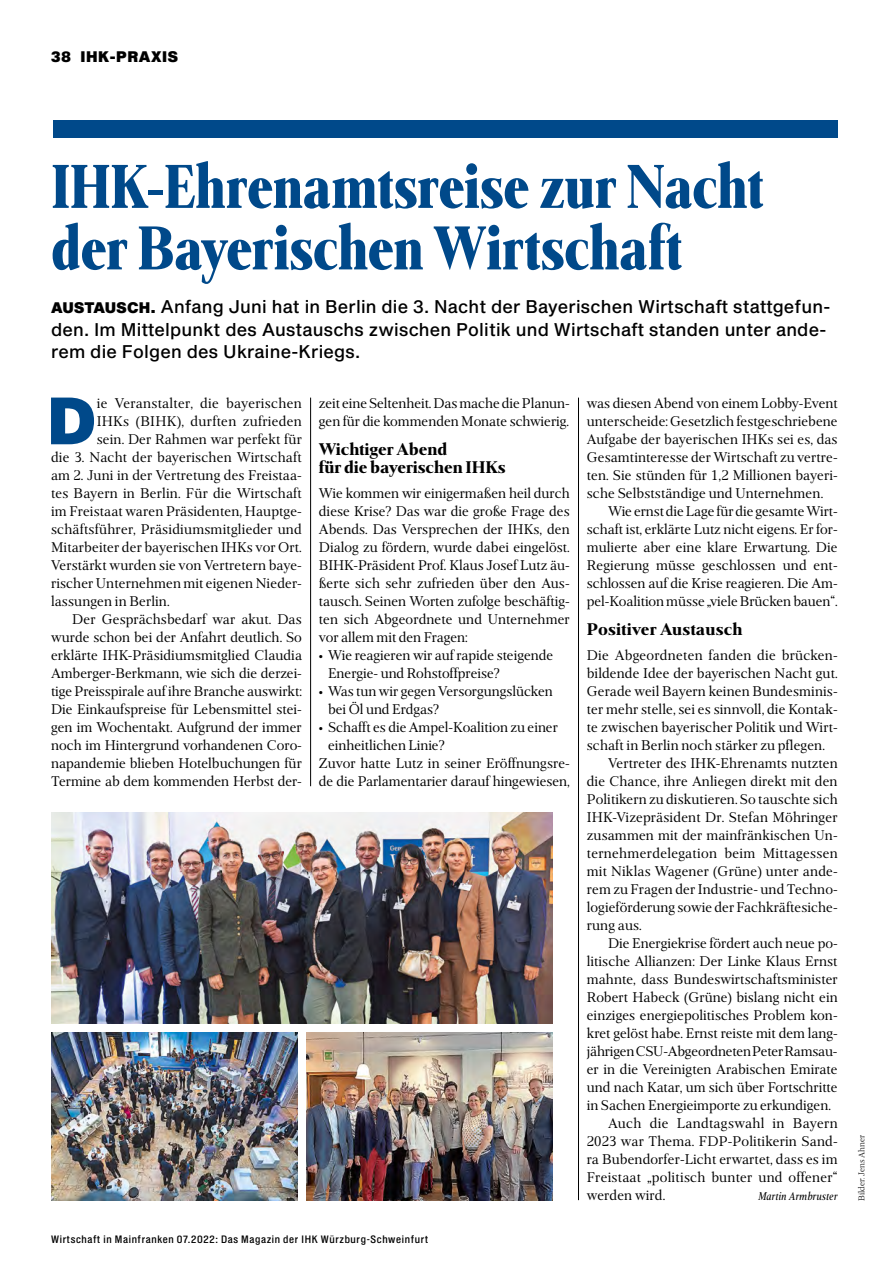
<style>
.page{position:relative;width:893px;height:1263px;background:#fff}
.page>*{position:absolute;margin:0;border:0;box-sizing:border-box;transform-origin:0 0}
.WiM_Head_gross{font:800 66px/61.5px "Frontis Condensed";letter-spacing:-.005em;color:#00498a;scale:.96 1}
.WiM_Gtx_Initial{font:65.4px "Shapiro Pro 96 Super";color:#00498a}
.WiM_Vorspann{font:18px/22.5px "Shapiro Pro 54 Middle";letter-spacing:.01em;color:#000}
.WiM_Zwiti{font:800 18px/18px "Frontis";letter-spacing:-.005em;color:#000}
.WiM_Gtx_Einzug{font:15px/18px "Frontis";letter-spacing:-.005em;color:#000;text-align:justify}
.WiM_Gtx_OHNE_Einzug{font:15px/18px "Frontis";letter-spacing:-.005em;color:#000}
.WiM_Gtx_Initial-2{font:15px "Frontis";letter-spacing:.005em;color:#000}
.t1{font:15px "Shapiro Pro 96 Super";letter-spacing:.04em;color:#000}
.WiM_Gtx_Einzug-2{font:italic 12px "Frontis Condensed";letter-spacing:.02em;color:#000}
.t2{font:10.5px "Shapiro Pro 52 Middle";letter-spacing:.06em;color:#000}
.t3{font:300 9px "Frontis";color:#000}
.s1{font-family:"Shapiro Pro 96 Super";font-size:15px}
</style>
<div class="page">
<div style="left:53px;top:120px;width:785px;height:18px;background:#00498a"></div>
<hr style="left:310px;top:398px;width:1px;height:388px;background:#000">
<hr style="left:578px;top:398px;width:1px;height:802px;background:#000">
<img style="left:306px;top:1033px;width:247px;height:167px">
<img style="left:51px;top:812px;width:502px;height:211px">
<img style="left:51px;top:1033px;width:247px;height:167px">
<p class="t1" style="left:51px;top:46px;width:129px">38 IHK-PRAXIS</p>
<p class="WiM_Head_gross" style="left:51px;top:155px;width:743px">IHK-Ehrenamtsreise zur Nacht der Bayerischen Wirtschaft</p>
<p class="WiM_Vorspann" style="left:51px;top:296px;width:781px"><span class="s1">AUSTAUSCH.</span> Anfang Juni hat in Berlin die 3. Nacht der Bayerischen Wirtschaft stattgefun&shy;den. Im Mittelpunkt des Austauschs zwischen Politik und Wirtschaft standen unter ande&shy;rem die Folgen des Ukraine-Kriegs.</p>
<p class="WiM_Gtx_Initial" style="left:47px;top:374px;width:51px">D</p>
<p class="WiM_Gtx_Initial-2" style="left:97px;top:394px;width:206px">ie Veranstalter, die bayerischen</p>
<p class="WiM_Gtx_Initial-2" style="left:97px;top:412px;width:207px">IHKs (BIHK), durften zufrieden</p>
<p class="WiM_Gtx_Initial-2" style="left:97px;top:430px;width:207px">sein. Der Rahmen war perfekt für</p>
<p class="WiM_Gtx_Initial-2" style="left:51px;top:448px;width:252px">die 3. Nacht der bayerischen Wirtschaft</p>
<p class="WiM_Gtx_Initial-2" style="left:51px;top:466px;width:252px">am 2. Juni in der Vertretung des Freistaa-</p>
<p class="WiM_Gtx_Initial-2" style="left:51px;top:484px;width:252px">tes Bayern in Berlin. Für die Wirtschaft</p>
<p class="WiM_Gtx_Initial-2" style="left:51px;top:502px;width:252px">im Freistaat waren Präsidenten, Hauptge-</p>
<p class="WiM_Gtx_Initial-2" style="left:51px;top:520px;width:252px">schäftsführer, Präsidiumsmitglieder und</p>
<p class="WiM_Gtx_Initial-2" style="left:51px;top:538px;width:252px">Mitarbeiter der bayerischen IHKs vor Ort.</p>
<p class="WiM_Gtx_Initial-2" style="left:51px;top:556px;width:252px">Verstärkt wurden sie von Vertretern baye-</p>
<p class="WiM_Gtx_Initial-2" style="left:51px;top:574px;width:252px">rischer Unternehmen mit eigenen Nieder-</p>
<p class="WiM_Gtx_Initial-2" style="left:51px;top:592px;width:120px">lassungen in Berlin.</p>
<p class="WiM_Gtx_Einzug" style="left:51px;top:610px;width:253px;text-indent:21px">Der Gesprächsbedarf war akut. Das wurde schon bei der Anfahrt deutlich. So erklärte IHK-Präsidiumsmitglied Claudia Amberger-Berkmann, wie sich die derzei&shy;tige Preisspirale auf ihre Branche auswirkt:<br>Die Einkaufspreise für Lebensmittel stei&shy;gen im Wochentakt. Aufgrund der immer noch im Hintergrund vorhandenen Coro&shy;napandemie blieben Hotelbuchungen für Termine ab dem kommenden Herbst der-</p>
<p class="WiM_Gtx_Einzug" style="left:319px;top:394px;width:252px">zeit eine Seltenheit. Das mache die Planun&shy;gen für die kommenden Monate schwierig.</p>
<p class="WiM_Zwiti" style="left:319px;top:440px;width:188px">Wichtiger Abend<br>für die bayerischen IHKs</p>
<p class="WiM_Gtx_OHNE_Einzug" style="left:319px;top:484px;width:252px;text-align:justify">Wie kommen wir einigermaßen heil durch diese Krise? Das war die große Frage des Abends. Das Versprechen der IHKs, den Dialog zu fördern, wurde dabei eingelöst.<br>BIHK-Präsident Prof. Klaus Josef Lutz äu&shy;ßerte sich sehr zufrieden über den Aus&shy;tausch. Seinen Worten zufolge beschäftig&shy;ten sich Abgeordnete und Unternehmer vor allem mit den Fragen:</p>
<p class="WiM_Gtx_OHNE_Einzug" style="left:328px;top:646px;width:227px;text-indent:-9px">• Wie reagieren wir auf rapide steigende<br>Energie- und Rohstoffpreise?</p>
<p class="WiM_Gtx_OHNE_Einzug" style="left:328px;top:682px;width:226px;text-indent:-9px">• Was tun wir gegen Versorgungslücken bei Öl und Erdgas?</p>
<p class="WiM_Gtx_OHNE_Einzug" style="left:328px;top:718px;width:231px;text-indent:-9px">• Schafft es die Ampel-Koalition zu einer einheitlichen Linie?</p>
<p class="WiM_Gtx_OHNE_Einzug" style="left:319px;top:754px;width:252px">Zuvor hatte Lutz in seiner Eröffnungsre&shy;de die Parlamentarier darauf hingewiesen,</p>
<p class="t2" style="left:51px;top:1232px;width:379px">Wirtschaft in Mainfranken 07.2022: Das Magazin der IHK Würzburg-Schweinfurt</p>
<p class="WiM_Gtx_OHNE_Einzug" style="left:587px;top:394px;width:252px;text-align:justify">was diesen Abend von einem Lobby-Event unterscheide: Gesetzlich festgeschriebene Aufgabe der bayerischen IHKs sei es, das Gesamtinteresse der Wirtschaft zu vertre&shy;ten. Sie stünden für 1,2 Millionen bayeri&shy;sche Selbstständige und Unternehmen.</p>
<p class="WiM_Gtx_Einzug" style="left:587px;top:502px;width:252px;text-indent:21px">Wie ernst die Lage für die gesamte Wirt&shy;schaft ist, erklärte Lutz nicht eigens. Er for&shy;mulierte aber eine klare Erwartung. Die Regierung müsse geschlossen und ent&shy;schlossen auf die Krise reagieren. Die Am&shy;pel-Koalition müsse „viele Brücken bauen“.</p>
<p class="WiM_Zwiti" style="left:587px;top:620px;width:157px">Positiver Austausch</p>
<p class="WiM_Gtx_OHNE_Einzug" style="left:587px;top:646px;width:252px;text-align:justify">Die Abgeordneten fanden die brücken&shy;bildende Idee der bayerischen Nacht gut.<br>Gerade weil Bayern keinen Bundesminis&shy;ter mehr stelle, sei es sinnvoll, die Kontak&shy;te zwischen bayerischer Politik und Wirt&shy;schaft in Berlin noch stärker zu pflegen.</p>
<p class="WiM_Gtx_Einzug" style="left:587px;top:754px;width:252px;text-indent:21px">Vertreter des IHK-Ehrenamts nutzten die Chance, ihre Anliegen direkt mit den Politikern zu diskutieren. So tauschte sich IHK-Vizepräsident Dr. Stefan Möhringer zusammen mit der mainfränkischen Un&shy;ternehmerdelegation beim Mittagessen mit Niklas Wagener (Grüne) unter ande&shy;rem zu Fragen der Industrie- und Techno&shy;logieförderung sowie der Fachkräftesiche&shy;rung aus.</p>
<p class="WiM_Gtx_Einzug" style="left:587px;top:934px;width:253px;text-indent:21px">Die Energiekrise fördert auch neue po&shy;litische Allianzen: Der Linke Klaus Ernst mahnte, dass Bundeswirtschaftsminister Robert Habeck (Grüne) bislang nicht ein einziges energiepolitisches Problem kon&shy;kret gelöst habe. Ernst reiste mit dem lang&shy;jährigen CSU-Abgeordneten Peter Ramsau&shy;er in die Vereinigten Arabischen Emirate und nach Katar, um sich über Fortschritte in Sachen Energieimporte zu erkundigen.</p>
<p class="WiM_Gtx_Einzug" style="left:587px;top:1114px;width:252px;text-indent:21px">Auch die Landtagswahl in Bayern 2023 war Thema. FDP-Politikerin Sand&shy;ra Bubendorfer-Licht erwartet, dass es im Freistaat „politisch bunter und offener“ werden wird.</p>
<p class="WiM_Gtx_Einzug-2" style="left:758px;top:1188px;width:81px">Martin Armbruster</p>
<p class="t3" style="left:856px;top:1201px;width:68px;rotate:-90deg">Bilder: Jens Ahner</p>
</div>
